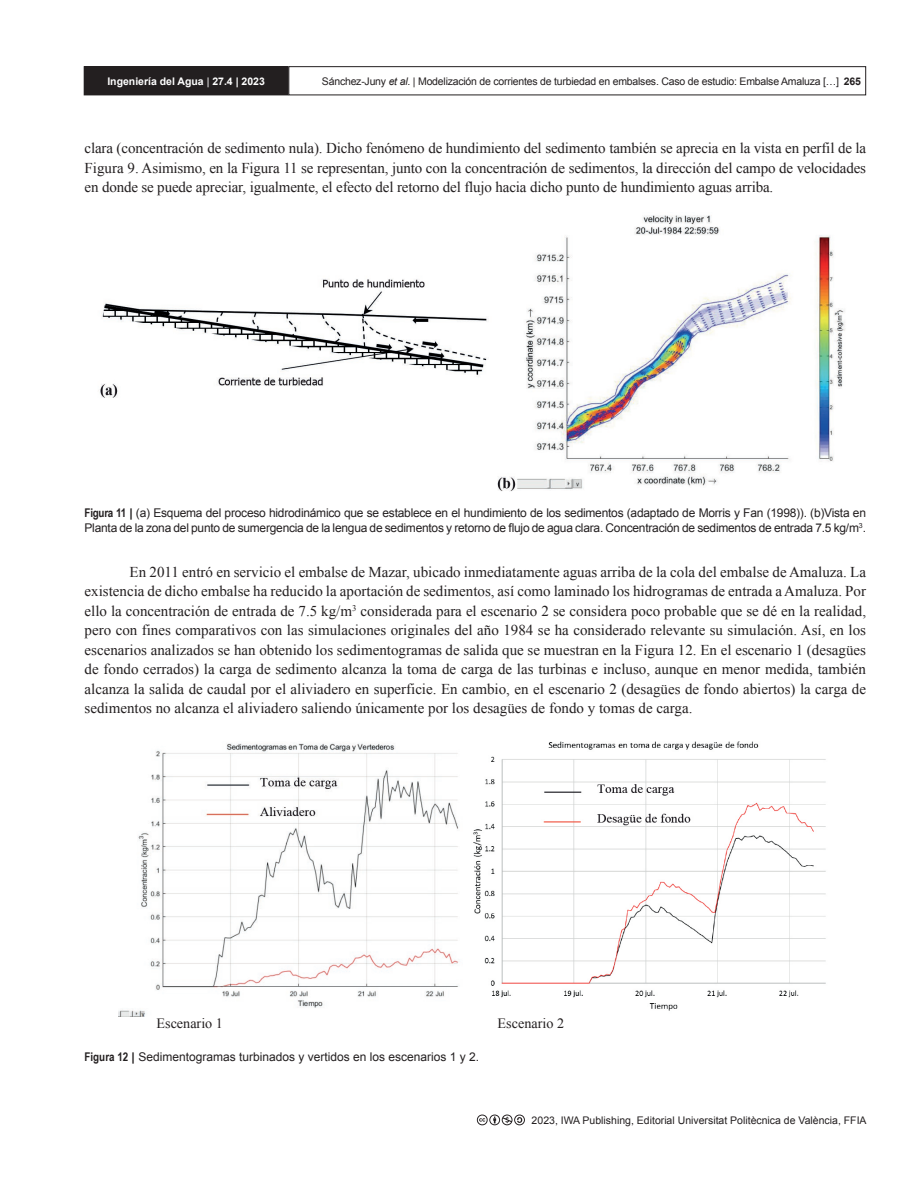
<style>
.page{position:relative;width:918px;height:1188px;background:#fff}
.page>*{position:absolute;margin:0;border:0;box-sizing:border-box;transform-origin:0 0}
.AI_TEXTO_esp{font:15px/19.5px "Times New Roman";letter-spacing:-.01em;color:#231f20;text-align:justify}
.AI_TEXTO_esp-2{font:14.1px "Times New Roman";color:#231f20}
.AI_PIE_DE_FIGURA{font:12px/14.4px "Arial";letter-spacing:-.02em;color:#231f20}
.AI_PIE_DE_FIGURA-2{font:12px "Arial";color:#231f20}
.t1{font:10.5px "Arial";letter-spacing:-.02em;color:#231f20}
.t2{font:10.5px "Arial";color:#231f20}
.t3{font:700 10.5px "Arial";color:#fff}
.s1{font-weight:400}
.s2{font-style:italic}
.s3{font-weight:700}
.s4{font-family:"Arial Narrow";font-weight:700}
</style>
<div class="page">
<svg style="left:477px;top:1115px;width:48px;height:10px"></svg>
<div style="left:84px;top:67px;width:204px;height:28px;background:#231f20"></div>
<div style="left:84px;top:66px;width:204px;height:29px;border:1px solid #231f20"></div>
<div style="left:288px;top:66px;width:578px;height:29px;border:1px solid #231f20"></div>
<img style="left:100px;top:215px;width:745px;height:276px">
<img style="left:118px;top:743px;width:341px;height:273px">
<img style="left:473px;top:741px;width:353px;height:270px">
<p class="t3" style="left:107px;top:74px;width:159px">Ingeniería del Agua <span class="s1">|</span> 27.4 | 2023</p>
<p class="t1" style="left:322px;top:74px;width:541px">Sánchez-Juny <span class="s2">et al</span>. | Modelización de corrientes de turbiedad en embalses. Caso de estudio: Embalse Amaluza […] <span class="s3">265</span></p>
<p class="AI_TEXTO_esp" style="left:85px;top:138px;width:783px">clara (concentración de sedimento nula). Dicho fenómeno de hundimiento del sedimento también se aprecia en la vista en perfil de la Figura 9. Asimismo, en la Figura 11 se representan, junto con la concentración de sedimentos, la dirección del campo de velocidades en donde se puede apreciar, igualmente, el efecto del retorno del flujo hacia dicho punto de hundimiento aguas arriba.</p>
<p class="AI_PIE_DE_FIGURA" style="left:85px;top:506px;width:783px"><span class="s4">Figura 11</span> <span class="s3">|</span> (a) Esquema del proceso hidrodinámico que se establece en el hundimiento de los sedimentos (adaptado de Morris y Fan (1998)). (b)Vista en<br>Planta de la zona del punto de sumergencia de la lengua de sedimentos y retorno de flujo de agua clara. Concentración de sedimentos de entrada 7.5 kg/m<sup>3</sup>.</p>
<p class="AI_TEXTO_esp" style="left:85px;top:562px;width:783px;text-indent:45px">En 2011 entró en servicio el embalse de Mazar, ubicado inmediatamente aguas arriba de la cola del embalse de Amaluza. La existencia de dicho embalse ha reducido la aportación de sedimentos, así como laminado los hidrogramas de entrada a Amaluza. Por ello la concentración de entrada de 7.5 kg/m<sup>3</sup> considerada para el escenario 2 se considera poco probable que se dé en la realidad, pero con fines comparativos con las simulaciones originales del año 1984 se ha considerado relevante su simulación. Así, en los escenarios analizados se han obtenido los sedimentogramas de salida que se muestran en la Figura 12. En el escenario 1 (desagües de fondo cerrados) la carga de sedimento alcanza la toma de carga de las turbinas e incluso, aunque en menor medida, también alcanza la salida de caudal por el aliviadero en superficie. En cambio, en el escenario 2 (desagües de fondo abiertos) la carga de sedimentos no alcanza el aliviadero saliendo únicamente por los desagües de fondo y tomas de carga.</p>
<p class="AI_TEXTO_esp-2" style="left:157px;top:1014px;width:68px">Escenario 1</p>
<p class="AI_TEXTO_esp-2" style="left:498px;top:1014px;width:68px">Escenario 2</p>
<p class="AI_PIE_DE_FIGURA-2" style="left:85px;top:1049px;width:396px"><span class="s4">Figura 12</span> <span class="s3">|</span> Sedimentogramas turbinados y vertidos en los escenarios 1 y 2.</p>
<p class="t2" style="left:532px;top:1113px;width:336px">2023, IWA Publishing, Editorial Universitat Politècnica de València, FFIA</p>
</div>
